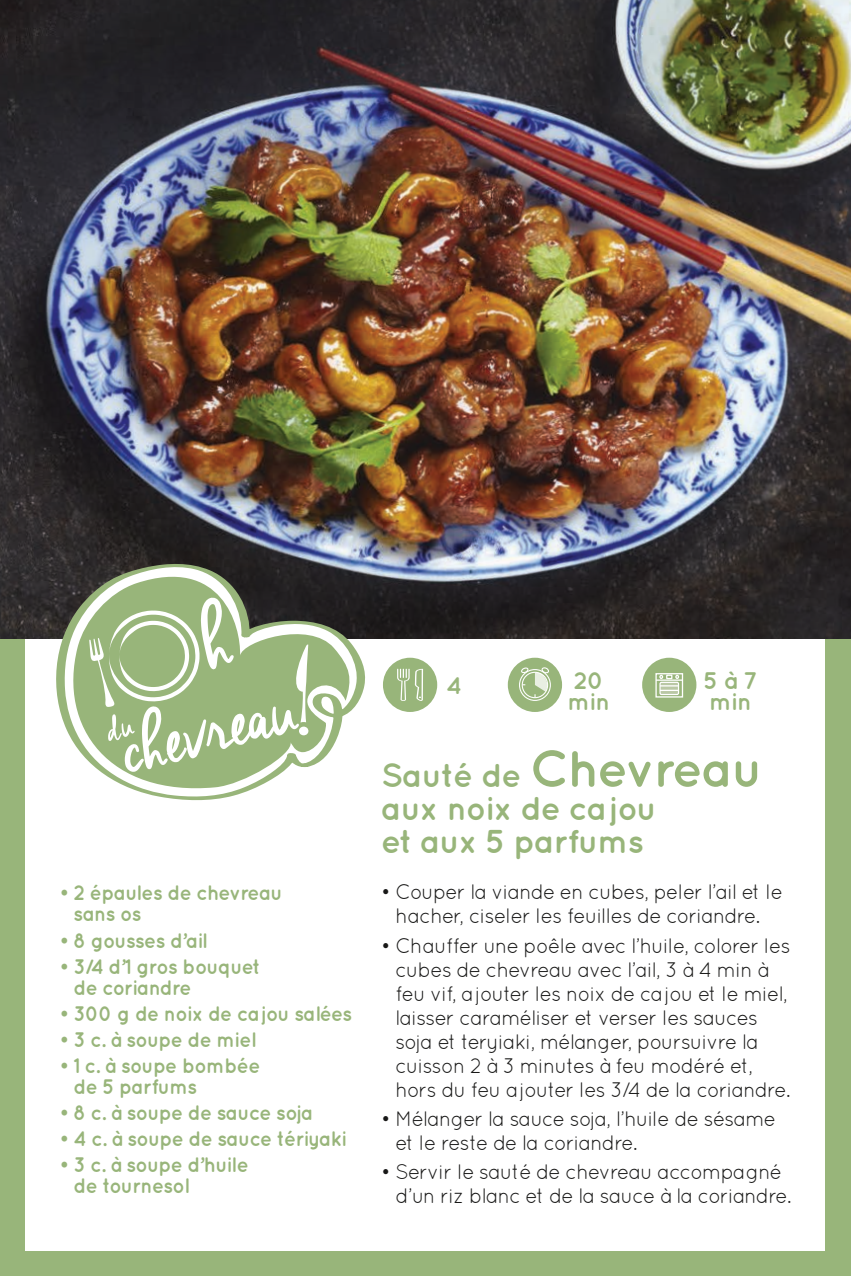
<style>
.page{position:relative;width:851px;height:1276px;background:#fff}
.page>*{position:absolute;margin:0;border:0;box-sizing:border-box;transform-origin:0 0}
.t1{font:700 51px "Quicksand";letter-spacing:-.03em;color:#98b57a}
.t2{font:700 33px/33px "Quicksand";letter-spacing:-.03em;color:#98b57a}
.t3{font:700 24px/21px "Quicksand";letter-spacing:-.03em;color:#98b57a}
.t4{font:21px/24px "Quicksand";letter-spacing:-.03em;color:#181817;scale:.95 1}
.t5{font:700 21px/21px "Quicksand";letter-spacing:-.03em;color:#98b57a;scale:.94 1}
.s1{font-size:33px}
</style>
<div class="page">
<div style="left:0;top:0;width:850px;height:1276px;background:#98b57a"></div>
<div style="left:26px;top:497px;width:799px;height:753px;background:#fff"></div>
<img style="left:0;top:0;width:850px;height:638px">
<div style="left:642px;top:658px;width:54px;height:54px;background:#98b57a;border-radius:50%"></div>
<div style="left:383px;top:658px;width:54px;height:54px;background:#98b57a;border-radius:50%"></div>
<div style="left:507px;top:658px;width:55px;height:54px;background:#98b57a;border-radius:50%"></div>
<svg style="left:397px;top:669px;width:26px;height:32px"></svg>
<div style="left:521px;top:672px;width:27px;height:26px;border:1px solid #fff;border-radius:50%"></div>
<div style="left:519px;top:669px;width:32px;height:32px;border:1px solid #fff;border-radius:50%"></div>
<svg style="left:655px;top:673px;width:28px;height:25px"></svg>
<svg style="left:519px;top:667px;width:31px;height:30px"></svg>
<svg style="left:43px;top:553px;width:321px;height:86px;background:#41434c"></svg>
<svg style="left:49px;top:562px;width:318px;height:239px"></svg>
<svg style="left:52px;top:559px;width:256px;height:213px"></svg>
<p class="t5" style="left:74px;top:882px;width:224px;text-indent:-14px">• 2 épaules de chevreau sans os</p>
<p class="t5" style="left:60px;top:929px;width:158px">• 8 gousses d’ail</p>
<p class="t5" style="left:74px;top:955px;width:200px;text-indent:-14px">• 3/4 d’1 gros bouquet de coriandre</p>
<p class="t5" style="left:60px;top:1002px;width:313px">• 300 g de noix de cajou salées</p>
<p class="t5" style="left:60px;top:1028px;width:210px">• 3 c. à soupe de miel</p>
<p class="t5" style="left:74px;top:1054px;width:200px;text-indent:-14px">• 1 c. à soupe bombée de 5 parfums</p>
<p class="t5" style="left:60px;top:1101px;width:271px">• 8 c. à soupe de sauce soja</p>
<p class="t5" style="left:60px;top:1127px;width:307px">• 4 c. à soupe de sauce tériyaki</p>
<p class="t5" style="left:74px;top:1153px;width:188px;text-indent:-14px">• 3 c. à soupe d’huile de tournesol</p>
<p class="t3" style="left:446px;top:674px;width:17px">4</p>
<p class="t3" style="left:703px;top:669px;width:55px">5 à 7 min</p>
<p class="t3" style="left:567px;top:669px;width:44px">20 min</p>
<h1 class="t1" style="left:381px;top:738px;width:383px"><span class="s1">Sauté de</span> Chevreau</h1>
<h2 class="t2" style="left:381px;top:791px;width:277px">aux noix de cajou et aux 5 parfums</h2>
<p class="t4" style="left:381px;top:880px;width:424px;text-align:center">• Couper la viande en cubes, peler l’ail et le hacher, ciseler les feuilles de coriandre.</p>
<p class="t4" style="left:395px;top:933px;width:417px;text-indent:-14px">• Chauffer une poêle avec l’huile, colorer les cubes de chevreau avec l’ail, 3 à 4 min à feu vif, ajouter les noix de cajou et le miel, laisser caraméliser et verser les sauces soja et teryiaki, mélanger, poursuivre la cuisson 2 à 3 minutes à feu modéré et, hors du feu ajouter les 3/4 de la coriandre.</p>
<p class="t4" style="left:395px;top:1106px;width:402px;text-indent:-14px">• Mélanger la sauce soja, l’huile de sésame et le reste de la coriandre.</p>
<p class="t4" style="left:395px;top:1159px;width:418px;text-indent:-14px">• Servir le sauté de chevreau accompagné d’un riz blanc et de la sauce à la coriandre.</p>
</div>
